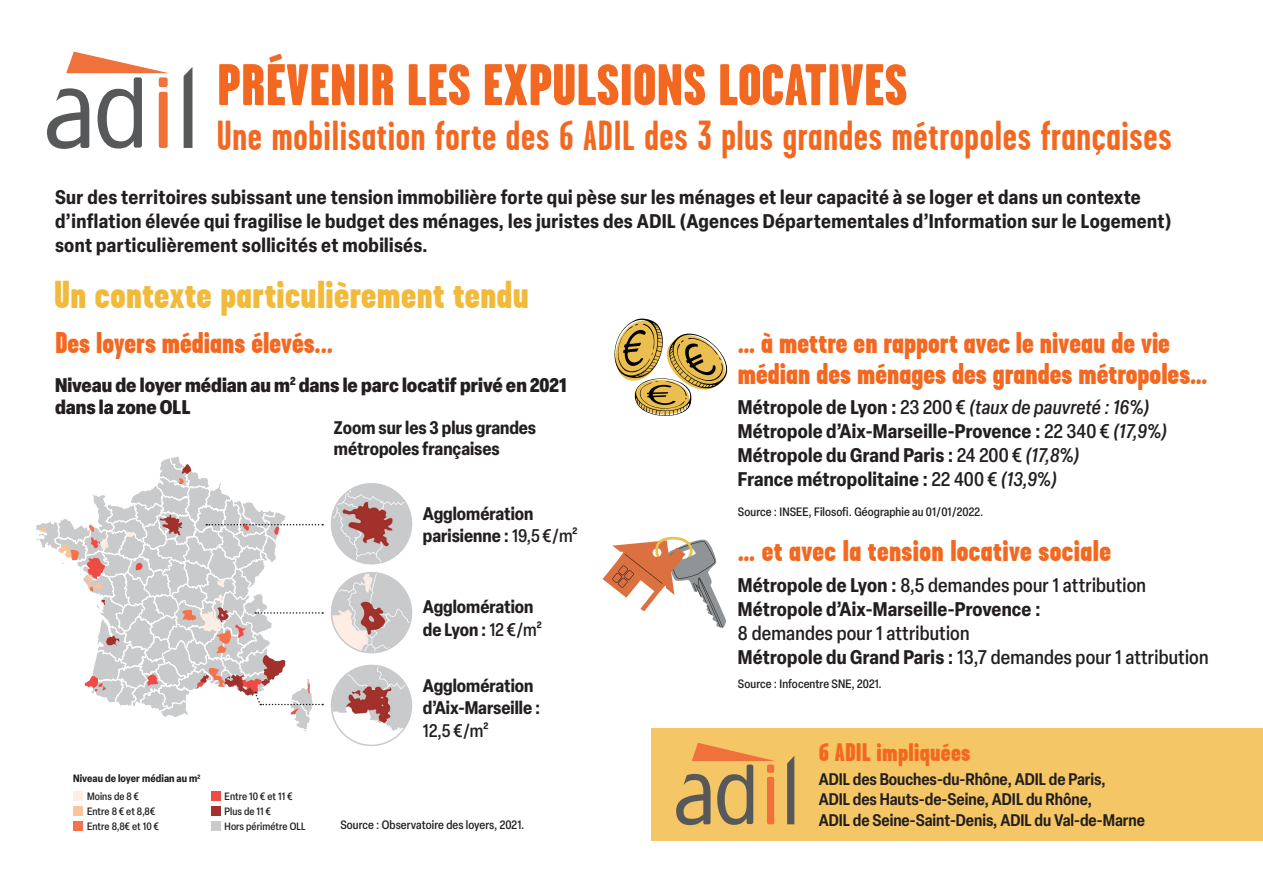
<style>
.page{position:relative;width:1263px;height:893px;background:#fff}
.page>*{position:absolute;margin:0;border:0;box-sizing:border-box;transform-origin:0 0}
.t1{font:900 58.5px "Garage Gothic";color:#f36821}
.t2{font:700 42px "Garage Gothic";letter-spacing:.015em;color:#f36821}
.t3{font:900 39px "Garage Gothic";letter-spacing:.01em;color:#f2ba3b}
.t4{font:900 30px "Garage Gothic";color:#f36821}
.t5{font:900 25.5px "Garage Gothic";letter-spacing:.01em;color:#f36821}
.t6{font:700 condensed 19.5px/24px "Elza";letter-spacing:.02em;color:#231f20}
.t7{font:500 condensed 19.5px "Elza";letter-spacing:.01em;color:#231f20}
.t8{font:900 condensed 19.5px "Elza";color:#231f20}
.t9{font:italic 500 condensed 19.5px "Elza";letter-spacing:.01em;color:#231f20}
.t10{font:700 condensed 18px "Elza";color:#231f20}
.t11{font:500 condensed 18px "Elza";color:#231f20}
.t12{font:600 condensed 16.65px "Elza";color:#231f20}
.t13{font:500 condensed 12px "Elza";letter-spacing:.01em;color:#231f20}
.t14{font:500 condensed 10.5px "Elza";letter-spacing:.01em;color:#231f20}
.t15{font:700 condensed 10.5px "Elza";letter-spacing:.01em;color:#231f20}
.s1{font-weight:700;font-style:normal}
.s2{font-style:normal}
.s3{font-weight:500}
.s4{font-weight:500;font-style:italic}
.s5{font-weight:700}
</style>
<div class="page">
<div style="left:73px;top:791px;width:10px;height:10px;background:#fdede5"></div>
<div style="left:73px;top:806px;width:10px;height:10px;background:#fbc398"></div>
<div style="left:73px;top:821px;width:10px;height:10px;background:#f3744c"></div>
<div style="left:211px;top:791px;width:10px;height:10px;background:#ef4b45"></div>
<div style="left:211px;top:806px;width:10px;height:10px;background:#a2302b"></div>
<div style="left:211px;top:821px;width:10px;height:10px;background:#c9cacc"></div>
<svg style="left:47px;top:52px;width:122px;height:97px"></svg>
<svg style="left:184px;top:67px;width:8px;height:81px"></svg>
<img style="left:331px;top:484px;width:80px;height:80px;border-radius:40px">
<div style="left:331px;top:483px;width:81px;height:81px;border:2px solid #c9cacc;border-radius:50%"></div>
<img style="left:331px;top:573px;width:80px;height:80px;border-radius:40px">
<div style="left:331px;top:572px;width:81px;height:81px;border:2px solid #c9cacc;border-radius:50%"></div>
<img style="left:331px;top:665px;width:80px;height:80px;border-radius:40px">
<div style="left:331px;top:665px;width:81px;height:81px;border:2px solid #c9cacc;border-radius:50%"></div>
<svg style="left:36px;top:456px;width:287px;height:276px"></svg>
<div style="left:652px;top:728px;width:611px;height:112px;background:#f5c665"></div>
<svg style="left:676px;top:743px;width:99px;height:82px"></svg>
<svg style="left:787px;top:756px;width:7px;height:68px"></svg>
<svg style="left:602px;top:537px;width:124px;height:91px"></svg>
<svg style="left:614px;top:319px;width:114px;height:97px"></svg>
<p class="t1" style="left:217px;top:53px;width:692px">PRÉVENIR LES EXPULSIONS LOCATIVES</p>
<p class="t2" style="left:217px;top:114px;width:956px">Une mobilisation forte des 6 ADIL des 3 plus grandes métropoles françaises</p>
<p class="t6" style="left:55px;top:185px;width:1118px">Sur des territoires subissant une tension immobilière forte qui pèse sur les ménages et leur capacité à se loger et dans un contexte d’inflation élevée qui fragilise le budget des ménages, les juristes des ADIL (Agences Départementales d’Information sur le Logement) sont particulièrement sollicités et mobilisés.</p>
<p class="t3" style="left:54px;top:273px;width:476px">Un contexte particulièrement tendu</p>
<p class="t4" style="left:55px;top:326px;width:279px">Des loyers médians élevés...</p>
<p class="t4" style="left:738px;top:326px;width:433px">… à mettre en rapport avec le niveau de vie</p>
<p class="t4" style="left:738px;top:357px;width:471px">médian des ménages des grandes métropoles…</p>
<p class="t9" style="left:738px;top:394px;width:413px"><span class="s1">Métropole de Lyon :</span> <span class="s2">23 200 €</span> (taux de pauvreté : 16%)</p>
<p class="t6" style="left:738px;top:419px;width:430px">Métropole d’Aix-Marseille-Provence : <span class="s3">22 340 €</span> <span class="s4">(17,9%)</span></p>
<p class="t6" style="left:738px;top:443px;width:343px">Métropole du Grand Paris : <span class="s3">24 200 €</span> <span class="s4">(17,8%)</span></p>
<p class="t6" style="left:738px;top:467px;width:320px">France métropolitaine : <span class="s3">22 400 €</span> <span class="s4">(13,9%)</span></p>
<p class="t13" style="left:738px;top:504px;width:247px">Source : INSEE, Filosofi. Géographie au 01/01/2022.</p>
<p class="t4" style="left:738px;top:534px;width:375px">… et avec la tension locative sociale</p>
<p class="t7" style="left:738px;top:572px;width:409px"><span class="s5">Métropole de Lyon :</span> 8,5 demandes pour 1 attribution</p>
<p class="t6" style="left:738px;top:596px;width:304px">Métropole d’Aix-Marseille-Provence :</p>
<p class="t7" style="left:738px;top:620px;width:233px">8 demandes pour 1 attribution</p>
<p class="t7" style="left:738px;top:644px;width:472px"><span class="s5">Métropole du Grand Paris :</span> 13,7 demandes pour 1 attribution</p>
<p class="t13" style="left:738px;top:675px;width:145px">Source : Infocentre SNE, 2021.</p>
<p class="t8" style="left:55px;top:371px;width:513px">Niveau de loyer médian au m<sup>2</sup> dans le parc locatif privé en 2021</p>
<p class="t8" style="left:55px;top:393px;width:137px">dans la zone OLL</p>
<p class="t10" style="left:334px;top:415px;width:204px">Zoom sur les 3 plus grandes</p>
<p class="t10" style="left:334px;top:436px;width:167px">métropoles françaises</p>
<p class="t10" style="left:423px;top:501px;width:112px">Agglomération</p>
<p class="t10" style="left:423px;top:523px;width:156px">parisienne : <span class="s3">19,5 €/m²</span></p>
<p class="t10" style="left:423px;top:594px;width:112px">Agglomération</p>
<p class="t10" style="left:423px;top:617px;width:120px">de Lyon : <span class="s3">12 €/m²</span></p>
<p class="t10" style="left:423px;top:673px;width:112px">Agglomération</p>
<p class="t10" style="left:423px;top:695px;width:119px">d’Aix-Marseille :</p>
<p class="t11" style="left:423px;top:718px;width:67px">12,5 €/m²</p>
<p class="t15" style="left:73px;top:771px;width:129px">Niveau de loyer médian au m<sup>2</sup></p>
<p class="t14" style="left:87px;top:789px;width:54px">Moins de 8 €</p>
<p class="t14" style="left:87px;top:804px;width:70px">Entre 8 € et 8,8€</p>
<p class="t14" style="left:87px;top:819px;width:74px">Entre 8,8€ et 10 €</p>
<p class="t14" style="left:225px;top:789px;width:70px">Entre 10 € et 11 €</p>
<p class="t14" style="left:225px;top:804px;width:48px">Plus de 11 €</p>
<p class="t14" style="left:225px;top:819px;width:82px">Hors périmétre OLL</p>
<p class="t13" style="left:340px;top:817px;width:185px">Source : Observatoire des loyers, 2021.</p>
<p class="t5" style="left:819px;top:738px;width:153px">6 ADIL impliquées</p>
<p class="t12" style="left:819px;top:768px;width:289px">ADIL des Bouches-du-Rhône, ADIL de Paris,</p>
<p class="t12" style="left:819px;top:788px;width:275px">ADIL des Hauts-de-Seine, ADIL du Rhône,</p>
<p class="t12" style="left:819px;top:808px;width:328px">ADIL de Seine-Saint-Denis, ADIL du Val-de-Marne</p>
</div>
